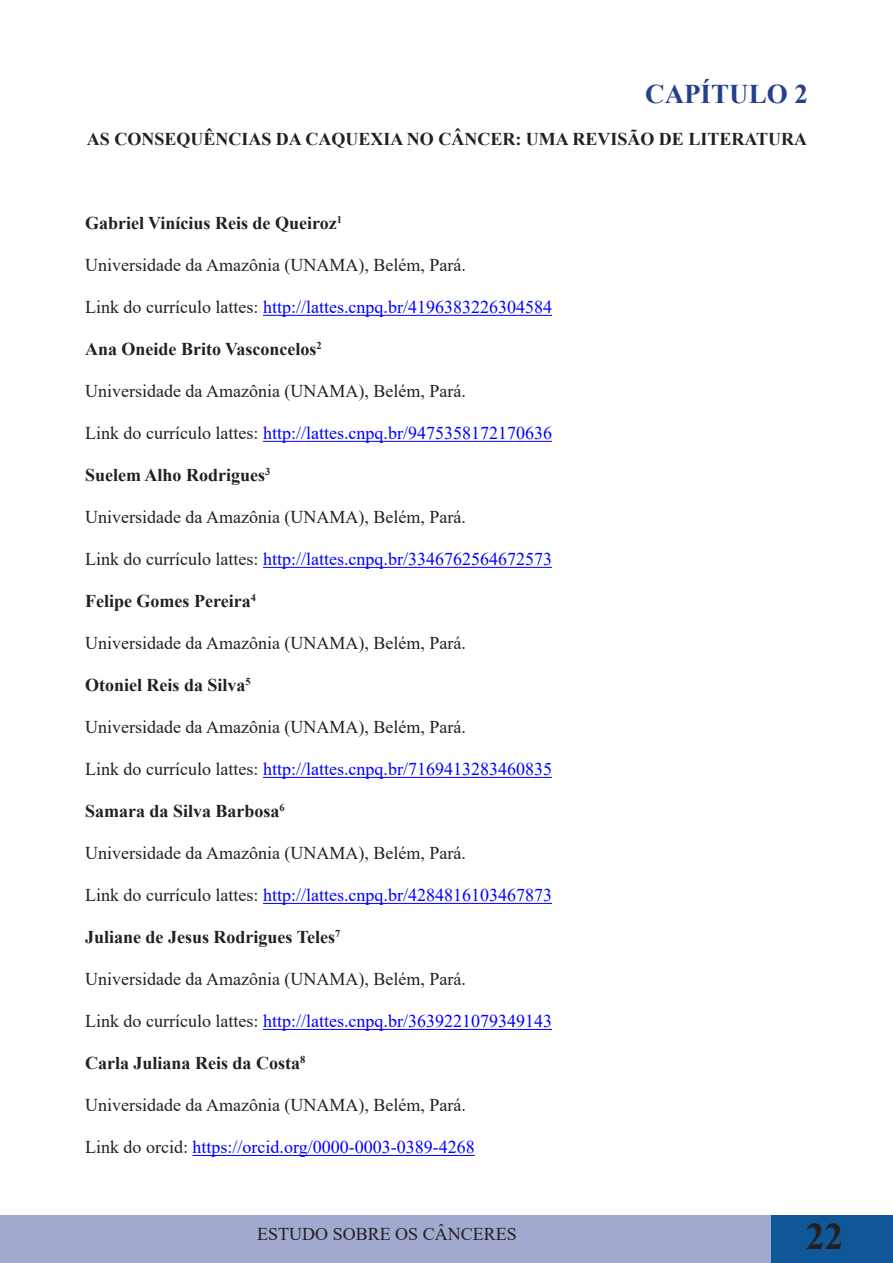
<style>
.page{position:relative;width:893px;height:1263px;background:#fff}
.page>*{position:absolute;margin:0;border:0;box-sizing:border-box;transform-origin:0 0}
.t1{font:700 37.5px "Times New Roman";color:#231f20}
.t2{font:700 27px "Times New Roman";color:#253f8e}
.t3{font:18px "Times New Roman";color:#00f}
.t4{font:18px "Times New Roman";color:#231f20}
.t5{font:700 18px "Times New Roman";color:#231f20}
.s1{color:#231f20}
</style>
<div class="page">
<div style="left:0;top:1215px;width:893px;height:48px;background:#a1a9ce"></div>
<div style="left:771px;top:1215px;width:122px;height:48px;background:#105797"></div>
<hr style="left:892px;top:1215px;width:1px;height:48px;background:#a1a9ce">
<hr style="left:263px;top:315px;width:289px;height:1px;background:#00f">
<hr style="left:263px;top:441px;width:289px;height:1px;background:#00f">
<hr style="left:263px;top:567px;width:289px;height:1px;background:#00f">
<hr style="left:263px;top:777px;width:289px;height:1px;background:#00f">
<hr style="left:263px;top:903px;width:289px;height:1px;background:#00f">
<hr style="left:263px;top:1029px;width:289px;height:1px;background:#00f">
<hr style="left:193px;top:1155px;width:282px;height:1px;background:#00f">
<p class="t2" style="left:645px;top:75px;width:164px">CAPÍTULO 2</p>
<p class="t5" style="left:87px;top:126px;width:722px">AS CONSEQUÊNCIAS DA CAQUEXIA NO CÂNCER: UMA REVISÃO DE LITERATURA</p>
<p class="t5" style="left:85px;top:210px;width:258px">Gabriel Vinícius Reis de Queiroz<sup>1</sup></p>
<p class="t4" style="left:85px;top:253px;width:382px">Universidade da Amazônia (UNAMA), Belém, Pará.</p>
<p class="t3" style="left:85px;top:295px;width:468px"><span class="s1">Link do currículo lattes:</span> http://lattes.cnpq.br/4196383226304584</p>
<p class="t5" style="left:85px;top:336px;width:238px">Ana Oneide Brito Vasconcelos<sup>2</sup></p>
<p class="t4" style="left:85px;top:379px;width:382px">Universidade da Amazônia (UNAMA), Belém, Pará.</p>
<p class="t3" style="left:85px;top:421px;width:468px"><span class="s1">Link do currículo lattes:</span> http://lattes.cnpq.br/9475358172170636</p>
<p class="t5" style="left:85px;top:462px;width:187px">Suelem Alho Rodrigues<sup>3</sup></p>
<p class="t4" style="left:85px;top:505px;width:382px">Universidade da Amazônia (UNAMA), Belém, Pará.</p>
<p class="t3" style="left:85px;top:547px;width:468px"><span class="s1">Link do currículo lattes:</span> http://lattes.cnpq.br/3346762564672573</p>
<p class="t5" style="left:85px;top:588px;width:172px">Felipe Gomes Pereira<sup>4</sup></p>
<p class="t4" style="left:85px;top:631px;width:382px">Universidade da Amazônia (UNAMA), Belém, Pará.</p>
<p class="t5" style="left:85px;top:672px;width:167px">Otoniel Reis da Silva<sup>5</sup></p>
<p class="t4" style="left:85px;top:715px;width:382px">Universidade da Amazônia (UNAMA), Belém, Pará.</p>
<p class="t3" style="left:85px;top:757px;width:468px"><span class="s1">Link do currículo lattes:</span> http://lattes.cnpq.br/7169413283460835</p>
<p class="t5" style="left:85px;top:798px;width:201px">Samara da Silva Barbosa<sup>6</sup></p>
<p class="t4" style="left:85px;top:841px;width:382px">Universidade da Amazônia (UNAMA), Belém, Pará.</p>
<p class="t3" style="left:85px;top:883px;width:468px"><span class="s1">Link do currículo lattes:</span> http://lattes.cnpq.br/4284816103467873</p>
<p class="t5" style="left:85px;top:924px;width:257px">Juliane de Jesus Rodrigues Teles<sup>7</sup></p>
<p class="t4" style="left:85px;top:967px;width:382px">Universidade da Amazônia (UNAMA), Belém, Pará.</p>
<p class="t3" style="left:85px;top:1009px;width:468px"><span class="s1">Link do currículo lattes:</span> http://lattes.cnpq.br/3639221079349143</p>
<p class="t5" style="left:85px;top:1050px;width:222px">Carla Juliana Reis da Costa<sup>8</sup></p>
<p class="t4" style="left:85px;top:1093px;width:382px">Universidade da Amazônia (UNAMA), Belém, Pará.</p>
<p class="t3" style="left:85px;top:1135px;width:391px"><span class="s1">Link do orcid:</span> https://orcid.org/0000-0003-0389-4268</p>
<p class="t4" style="left:257px;top:1221px;width:261px">ESTUDO SOBRE OS CÂNCERES</p>
<h1 class="t1" style="left:806px;top:1209px;width:39px">22</h1>
</div>
